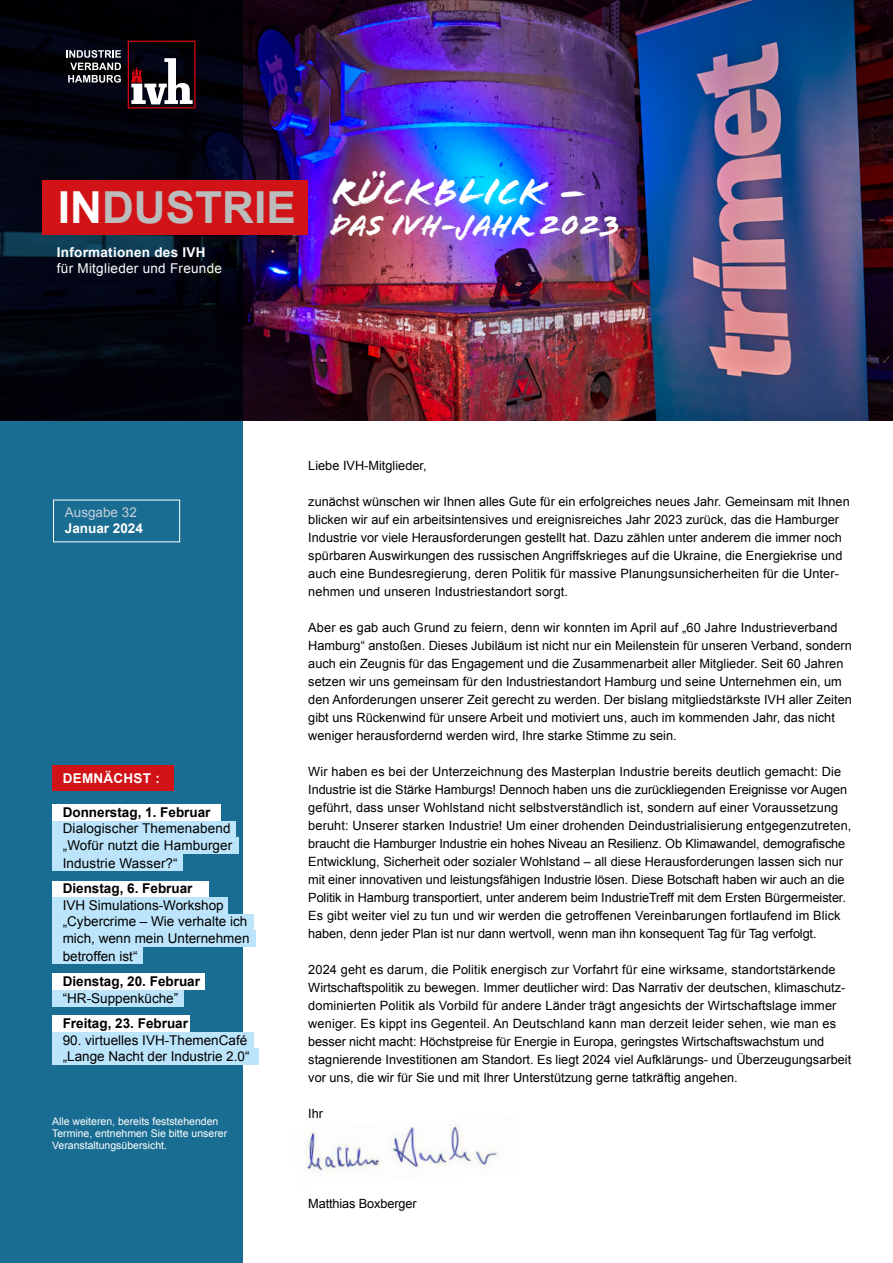
<style>
.page{position:relative;width:893px;height:1263px;background:#fff}
.page>*{position:absolute;margin:0;border:0;box-sizing:border-box;transform-origin:0 0}
.t1{font:700 44.1px "Arial";color:#bcbcbc}
.t2{font:38.7px "Flood";letter-spacing:.03em;color:#fff}
.t3{font:30.3px "Flood";letter-spacing:.01em;color:#fff}
.t4{font:13.5px/16.5px "Arial";color:#000}
.t5{font:700 13.5px "Arial";color:#000}
.t6{font:700 13.5px "Arial";letter-spacing:.02em;color:#fff}
.t7{font:13.5px "Arial";letter-spacing:.02em;color:#fff}
.t8{font:700 13.5px "Arial";color:#fff}
.t9{font:13.5px "Arial";color:#c4cedd}
.t10{font:12.75px/18px "Arial";color:#000}
.t11{font:10.5px/12px "Arial";color:#fff}
.s1{color:#fff}
</style>
<div class="page">
<img style="left:242px;top:0;width:651px;height:421px">
<img style="left:305px;top:1124px;width:194px;height:50px">
<svg style="left:0;top:0;width:242px;height:1263px;fill:#196d92"></svg>
<div style="left:43px;top:180px;width:265px;height:55px;background:#d11317"></div>
<svg style="left:66px;top:50px;width:55px;height:33px"></svg>
<svg style="left:128px;top:41px;width:67px;height:67px"></svg>
<div style="left:52px;top:765px;width:121px;height:26px;background:#d11317"></div>
<div style="left:52px;top:804px;width:168px;height:17px;background:#fff"></div>
<div style="left:52px;top:881px;width:156px;height:16px;background:#fff"></div>
<div style="left:52px;top:1015px;width:138px;height:17px;background:#fff"></div>
<div style="left:52px;top:973px;width:153px;height:17px;background:#fff"></div>
<div style="left:52px;top:897px;width:176px;height:17px;background:#bce4fa"></div>
<div style="left:52px;top:1032px;width:201px;height:16px;background:#bce4fa"></div>
<div style="left:52px;top:821px;width:184px;height:16px;background:#bce4fa"></div>
<div style="left:52px;top:990px;width:131px;height:16px;background:#bce4fa"></div>
<div style="left:52px;top:914px;width:202px;height:16px;background:#bce4fa"></div>
<div style="left:52px;top:1048px;width:207px;height:17px;background:#bce4fa"></div>
<div style="left:52px;top:837px;width:186px;height:17px;background:#bce4fa"></div>
<div style="left:52px;top:930px;width:203px;height:17px;background:#bce4fa"></div>
<div style="left:52px;top:854px;width:130px;height:17px;background:#bce4fa"></div>
<div style="left:52px;top:947px;width:91px;height:17px;background:#bce4fa"></div>
<h1 class="t1" style="left:58px;top:179px;width:239px"><span class="s1">IN</span>DUSTRIE</h1>
<p class="t6" style="left:57px;top:243px;width:150px">Informationen des IVH</p>
<p class="t7" style="left:57px;top:259px;width:167px">für Mitglieder und Freunde</p>
<h2 class="t2" style="left:332px;top:170px;width:258px">RÜCKBLICK –</h2>
<h3 class="t3" style="left:330px;top:207px;width:291px">DAS IVH-JAHR 2023</h3>
<p class="t9" style="left:65px;top:503px;width:74px">Ausgabe 32</p>
<p class="t8" style="left:65px;top:519px;width:80px">Januar 2024</p>
<p class="t6" style="left:63px;top:769px;width:99px">DEMNÄCHST :</p>
<p class="t5" style="left:63px;top:803px;width:149px">Donnerstag, 1. Februar</p>
<p class="t4" style="left:63px;top:820px;width:171px">Dialogischer Themenabend „Wofür nutzt die Hamburger</p>
<p class="t4" style="left:63px;top:855px;width:117px">Industrie Wasser?“</p>
<p class="t5" style="left:63px;top:879px;width:131px">Dienstag, 6. Februar</p>
<p class="t4" style="left:63px;top:897px;width:188px">IVH Simulations-Workshop „Cybercrime – Wie verhalte ich mich, wenn mein Unternehmen</p>
<p class="t4" style="left:63px;top:948px;width:76px">betroffen ist“</p>
<p class="t5" style="left:63px;top:972px;width:139px">Dienstag, 20. Februar</p>
<p class="t4" style="left:63px;top:990px;width:117px">“HR-Suppenküche”</p>
<p class="t5" style="left:63px;top:1014px;width:127px">Freitag, 23. Februar</p>
<p class="t4" style="left:63px;top:1032px;width:188px">90. virtuelles IVH-ThemenCafé „Lange Nacht der Industrie 2.0“</p>
<p class="t11" style="left:52px;top:1115px;width:177px">Alle weiteren, bereits feststehenden<br>Termine, entnehmen Sie bitte unserer<br>Veranstaltungsübersicht.</p>
<p class="t10" style="left:308px;top:456px;width:120px">Liebe IVH-Mitglieder,</p>
<p class="t10" style="left:308px;top:492px;width:543px">zunächst wünschen wir Ihnen alles Gute für ein erfolgreiches neues Jahr. Gemeinsam mit Ihnen blicken wir auf ein arbeitsintensives und ereignisreiches Jahr 2023 zurück, das die Hamburger Industrie vor viele Herausforderungen gestellt hat. Dazu zählen unter anderem die immer noch spürbaren Auswirkungen des russischen Angriffskrieges auf die Ukraine, die Energiekrise und auch eine Bundesregierung, deren Politik für massive Planungsunsicherheiten für die Unter&shy;nehmen und unseren Industriestandort sorgt.</p>
<p class="t10" style="left:308px;top:618px;width:545px">Aber es gab auch Grund zu feiern, denn wir konnten im April auf „60 Jahre Industrieverband Hamburg“ anstoßen. Dieses Jubiläum ist nicht nur ein Meilenstein für unseren Verband, sondern auch ein Zeugnis für das Engagement und die Zusammenarbeit aller Mitglieder. Seit 60 Jahren setzen wir uns gemeinsam für den Industriestandort Hamburg und seine Unternehmen ein, um den Anforderungen unserer Zeit gerecht zu werden. Der bislang mitgliedstärkste IVH aller Zeiten gibt uns Rückenwind für unsere Arbeit und motiviert uns, auch im kommenden Jahr, das nicht weniger herausfordernd werden wird, Ihre starke Stimme zu sein.</p>
<p class="t10" style="left:308px;top:762px;width:545px">Wir haben es bei der Unterzeichnung des Masterplan Industrie bereits deutlich gemacht: Die Industrie ist die Stärke Hamburgs! Dennoch haben uns die zurückliegenden Ereignisse vor Augen geführt, dass unser Wohlstand nicht selbstverständlich ist, sondern auf einer Voraussetzung beruht: Unserer starken Industrie! Um einer drohenden Deindustrialisierung entgegenzutreten, braucht die Hamburger Industrie ein hohes Niveau an Resilienz. Ob Klimawandel, demografische Entwicklung, Sicherheit oder sozialer Wohlstand – all diese Herausforderungen lassen sich nur mit einer innovativen und leistungsfähigen Industrie lösen. Diese Botschaft haben wir auch an die Politik in Hamburg transportiert, unter anderem beim IndustrieTreff mit dem Ersten Bürgermeister.<br>Es gibt weiter viel zu tun und wir werden die getroffenen Vereinbarungen fortlaufend im Blick haben, denn jeder Plan ist nur dann wertvoll, wenn man ihn konsequent Tag für Tag verfolgt.</p>
<p class="t10" style="left:308px;top:960px;width:544px">2024 geht es darum, die Politik energisch zur Vorfahrt für eine wirksame, standortstärkende Wirtschaftspolitik zu bewegen. Immer deutlicher wird: Das Narrativ der deutschen, klimaschutz&shy;dominierten Politik als Vorbild für andere Länder trägt angesichts der Wirtschaftslage immer weniger. Es kippt ins Gegenteil. An Deutschland kann man derzeit leider sehen, wie man es besser nicht macht: Höchstpreise für Energie in Europa, geringstes Wirtschaftswachstum und stagnierende Investitionen am Standort. Es liegt 2024 viel Aufklärungs- und Überzeugungsarbeit vor uns, die wir für Sie und mit Ihrer Unterstützung gerne tatkräftig angehen.</p>
<p class="t10" style="left:308px;top:1104px;width:16px">Ihr</p>
<p class="t10" style="left:308px;top:1194px;width:110px">Matthias Boxberger</p>
</div>
